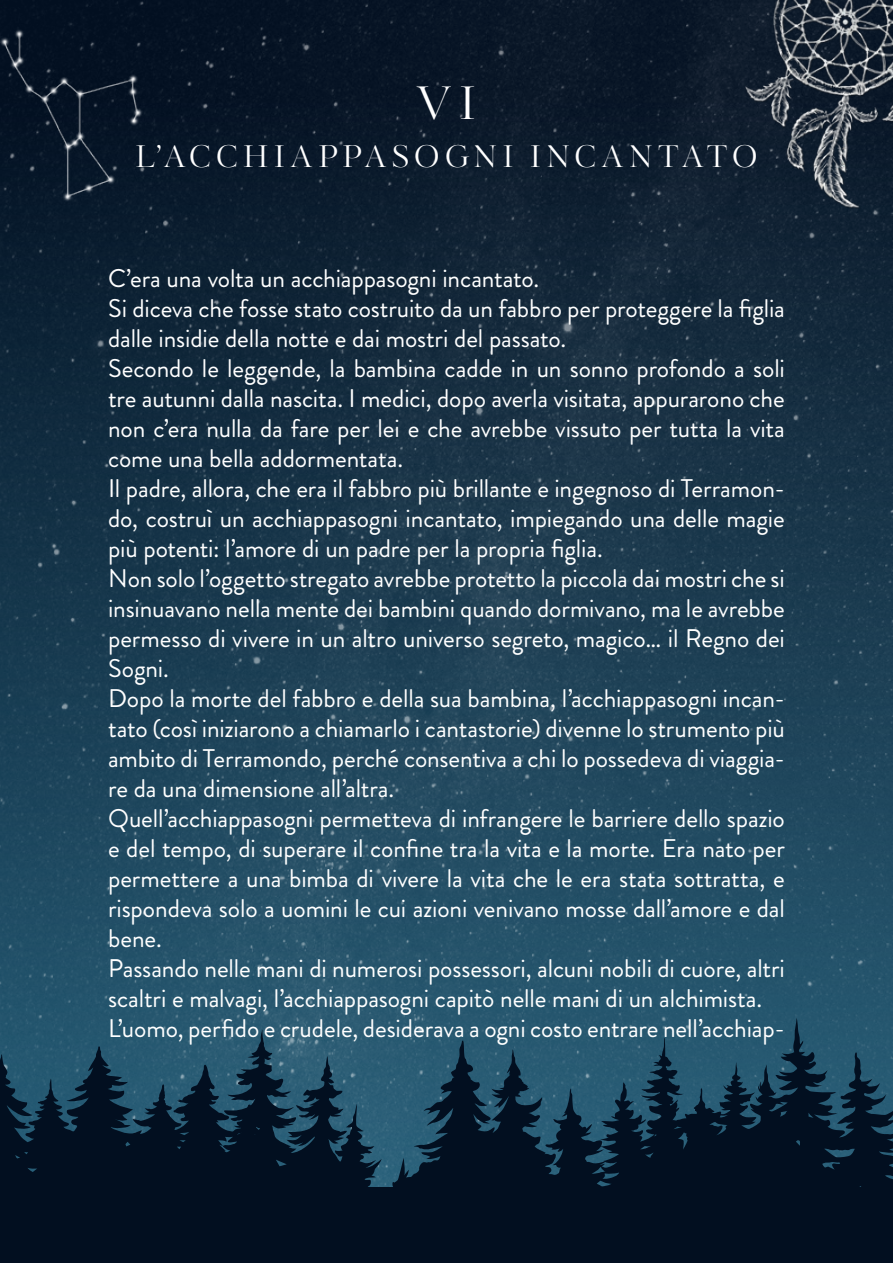
<style>
.page{position:relative;width:893px;height:1263px;background:#fff}
.page>*{position:absolute;margin:0;border:0;box-sizing:border-box;transform-origin:0 0}
.t1{font:45px "Kudryashev Display Contrast";color:#fff}
.t2{font:30px "Kudryashev Display Contrast";letter-spacing:.16em;color:#fff}
.t3{font:25.5px/30px "Brandon Grotesque";letter-spacing:-.005em;color:#fff}
</style>
<div class="page">
<img style="left:0;top:0;width:893px;height:1046px">
<svg style="left:0;top:1046px;width:209px;height:142px;background:#102b3f"></svg>
<svg style="left:209px;top:1029px;width:363px;height:159px;background:#193b50"></svg>
<svg style="left:572px;top:1018px;width:321px;height:170px;background:#153549"></svg>
<div style="left:0;top:1188px;width:893px;height:75px;background:#020f20"></div>
<img style="left:0;top:23px;width:150px;height:185px">
<h1 class="t1" style="left:417px;top:75px;width:61px">VI</h1>
<p class="t2" style="left:135px;top:138px;width:624px">L’ACCHIAPPASOGNI INCANTATO</p>
<p class="t3" style="left:108px;top:263px;width:678px">C’era una volta un acchiappasogni incantato.<br>Si diceva che fosse stato costruito da un fabbro per proteggere la figlia dalle insidie della notte e dai mostri del passato.<br>Secondo le leggende, la bambina cadde in un sonno profondo a soli tre autunni dalla nascita. I medici, dopo averla visitata, appurarono che non c’era nulla da fare per lei e che avrebbe vissuto per tutta la vita come una bella addormentata.<br>Il padre, allora, che era il fabbro più brillante e ingegnoso di Terramon&shy;do, costruì un acchiappasogni incantato, impiegando una delle magie più potenti: l’amore di un padre per la propria figlia.<br>Non solo l’oggetto stregato avrebbe protetto la piccola dai mostri che si insinuavano nella mente dei bambini quando dormivano, ma le avrebbe permesso di vivere in un altro universo segreto, magico… il Regno dei Sogni.<br>Dopo la morte del fabbro e della sua bambina, l’acchiappasogni incan&shy;tato (così iniziarono a chiamarlo i cantastorie) divenne lo strumento più ambito di Terramondo, perché consentiva a chi lo possedeva di viaggia&shy;re da una dimensione all’altra.<br>Quell’acchiappasogni permetteva di infrangere le barriere dello spazio e del tempo, di superare il confine tra la vita e la morte. Era nato per permettere a una bimba di vivere la vita che le era stata sottratta, e rispondeva solo a uomini le cui azioni venivano mosse dall’amore e dal bene.<br>Passando nelle mani di numerosi possessori, alcuni nobili di cuore, altri scaltri e malvagi, l’acchiappasogni capitò nelle mani di un alchimista.<br>L’uomo, perfido e crudele, desiderava a ogni costo entrare nell’acchiap-</p>
</div>
